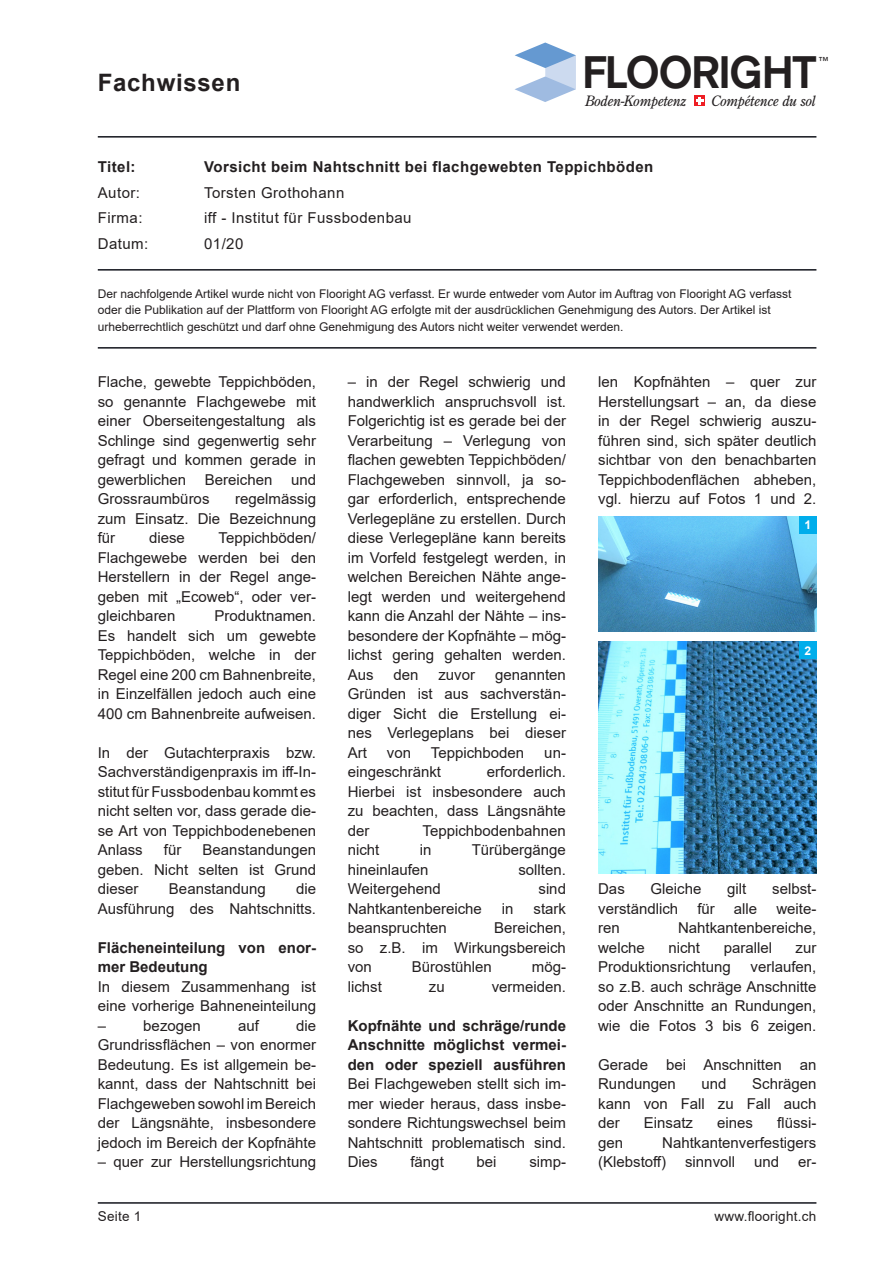
<style>
.page{position:relative;width:893px;height:1263px;background:#fff}
.page>*{position:absolute;margin:0;border:0;box-sizing:border-box;transform-origin:0 0}
.t1{font:700 44.7px "Akzidenz Grotesk";letter-spacing:-.025em;color:#231f20}
.t2{font:700 24px "Arial";letter-spacing:.03em;color:#231f20}
.t3{font:15px/19.5px "Arial";color:#231f20;text-align:justify}
.t4{font:700 15px/19.5px "Arial";color:#231f20}
.t5{font:700 15px "Arial";letter-spacing:.03em;color:#231f20}
.t6{font:15px "Arial";letter-spacing:.03em;color:#231f20}
.t7{font:italic 14.25px "Century Old Style";letter-spacing:-.025em;color:#231f20}
.t8{font:13.5px "Arial";letter-spacing:.02em;color:#231f20}
.t9{font:12px/16.5px "Arial";color:#231f20}
.t10{font:700 12px "Arial";color:#fff}
.t11{font:10.05px "Meta Plus";color:#231f20}
</style>
<div class="page">
<div style="left:694px;top:95px;width:11px;height:11px;background:#ee1e24"></div>
<svg style="left:696px;top:97px;width:7px;height:8px"></svg>
<div style="left:545px;top:55px;width:31px;height:34px;background:#ccdaef"></div>
<svg style="left:515px;top:77px;width:61px;height:25px"></svg>
<svg style="left:515px;top:43px;width:61px;height:25px"></svg>
<hr style="left:98px;top:136px;width:718px;height:2px;background:#13151d">
<hr style="left:98px;top:269px;width:718px;height:2px;background:#13151d">
<hr style="left:98px;top:347px;width:718px;height:2px;background:#13151d">
<hr style="left:98px;top:1202px;width:718px;height:2px;background:#13151d">
<img style="left:598px;top:516px;width:218px;height:115px">
<img style="left:598px;top:642px;width:218px;height:232px">
<div style="left:799px;top:516px;width:17px;height:17px;background:#00adeb"></div>
<div style="left:799px;top:642px;width:17px;height:17px;background:#00adeb"></div>
<p class="t2" style="left:98px;top:66px;width:144px">Fachwissen</p>
<p class="t1" style="left:582px;top:46px;width:235px">FLOORIGHT</p>
<p class="t11" style="left:819px;top:55px;width:11px">™</p>
<p class="t7" style="left:585px;top:92px;width:103px">Boden-Kompetenz</p>
<p class="t7" style="left:711px;top:92px;width:106px">Compétence du sol</p>
<p class="t4" style="left:98px;top:158px;width:39px">Titel:</p>
<p class="t5" style="left:204px;top:157px;width:451px">Vorsicht beim Nahtschnitt bei flachgewebten Teppichböden</p>
<p class="t3" style="left:98px;top:183px;width:44px">Autor:</p>
<p class="t6" style="left:204px;top:182px;width:142px">Torsten Grothohann</p>
<p class="t3" style="left:98px;top:208px;width:46px">Firma:</p>
<p class="t6" style="left:204px;top:208px;width:209px">iff - Institut für Fussbodenbau</p>
<p class="t3" style="left:98px;top:234px;width:52px">Datum:</p>
<p class="t3" style="left:204px;top:234px;width:41px">01/20</p>
<p class="t9" style="left:98px;top:285px;width:695px">Der nachfolgende Artikel wurde nicht von Flooright AG verfasst. Er wurde entweder vom Autor im Auftrag von Flooright AG verfasst oder die Publikation auf der Plattform von Flooright AG erfolgte mit der ausdrücklichen Genehmigung des Autors. Der Artikel ist urheberrechtlich geschützt und darf ohne Genehmigung des Autors nicht weiter verwendet werden.</p>
<p class="t3" style="left:98px;top:372px;width:220px">Flache, gewebte Teppichböden, so genannte Flachgewebe mit einer Oberseitengestaltung als Schlinge sind gegenwertig sehr gefragt und kommen gerade in gewerblichen Bereichen und Grossraumbüros</p>
<p class="t3" style="left:98px;top:489px;width:220px;text-indent:137px">regelmässig zum Einsatz. Die Bezeichnung für</p>
<p class="t3" style="left:98px;top:528px;width:220px;text-indent:121px">Teppichböden/ Flachgewebe werden bei den Herstellern in der Regel ange&shy;geben mit „Ecoweb“, oder ver&shy;gleichbaren</p>
<p class="t3" style="left:149px;top:528px;width:37px">diese</p>
<p class="t3" style="left:98px;top:606px;width:220px;text-indent:117px">Produktnamen.<br>Es handelt sich um gewebte Teppichböden, welche in der Regel eine 200 cm Bahnenbreite, in Einzelfällen jedoch auch eine 400 cm Bahnenbreite aufweisen.</p>
<p class="t3" style="left:98px;top:743px;width:220px">In der Gutachterpraxis bzw.<br>Sachverständigenpraxis im iff-In&shy;stitut für Fussbodenbau kommt es nicht selten vor, dass gerade die&shy;se Art von Teppichbodenebenen Anlass</p>
<p class="t3" style="left:164px;top:840px;width:19px">für</p>
<p class="t3" style="left:98px;top:840px;width:220px;text-indent:105px">Beanstandungen geben. Nicht selten ist Grund dieser</p>
<p class="t3" style="left:98px;top:879px;width:220px;text-align:right">die<br>Ausführung des Nahtschnitts.</p>
<p class="t4" style="left:98px;top:938px;width:220px">Flächeneinteilung von enor&shy;mer Bedeutung</p>
<p class="t3" style="left:98px;top:977px;width:220px">In diesem Zusammenhang ist eine vorherige Bahneneinteilung –</p>
<p class="t3" style="left:169px;top:879px;width:98px">Beanstandung</p>
<p class="t3" style="left:143px;top:1016px;width:59px">bezogen</p>
<p class="t3" style="left:238px;top:1016px;width:22px">auf</p>
<p class="t3" style="left:98px;top:1016px;width:220px;text-indent:198px">die Grundrissflächen – von enormer Bedeutung. Es ist allgemein be&shy;kannt, dass der Nahtschnitt bei Flachgeweben sowohl im Bereich der Längsnähte, insbesondere jedoch im Bereich der Kopfnähte</p>
<p class="t3" style="left:98px;top:1152px;width:220px">– quer zur Herstellungsrichtung</p>
<p class="t3" style="left:348px;top:372px;width:220px">– in der Regel schwierig und handwerklich anspruchsvoll ist.</p>
<p class="t3" style="left:348px;top:411px;width:220px">Folgerichtig ist es gerade bei der Verarbeitung – Verlegung von flachen gewebten Teppichböden/ Flachgeweben sinnvoll, ja so&shy;gar erforderlich, entsprechende Verlegepläne zu erstellen. Durch diese Verlegepläne kann bereits im Vorfeld festgelegt werden, in welchen Bereichen Nähte ange&shy;legt werden und weitergehend kann die Anzahl der Nähte – ins&shy;besondere der Kopfnähte – mög&shy;lichst gering gehalten werden.</p>
<p class="t3" style="left:348px;top:665px;width:27px">Aus</p>
<p class="t3" style="left:393px;top:665px;width:27px">den</p>
<p class="t3" style="left:438px;top:665px;width:38px">zuvor</p>
<p class="t3" style="left:348px;top:665px;width:220px;text-indent:147px">genannten Gründen ist aus sachverstän&shy;diger Sicht die Erstellung ei&shy;nes Verlegeplans bei dieser Art</p>
<p class="t3" style="left:387px;top:743px;width:26px">von</p>
<p class="t3" style="left:431px;top:743px;width:95px">Teppichboden</p>
<p class="t3" style="left:544px;top:743px;width:23px">un-</p>
<p class="t3" style="left:348px;top:762px;width:95px">eingeschränkt</p>
<p class="t3" style="left:348px;top:762px;width:220px;text-indent:139px">erforderlich.<br>Hierbei ist insbesondere auch zu beachten, dass Längsnähte der</p>
<p class="t3" style="left:422px;top:821px;width:145px">Teppichbodenbahnen</p>
<p class="t3" style="left:348px;top:840px;width:33px">nicht</p>
<p class="t3" style="left:420px;top:840px;width:13px">in</p>
<p class="t3" style="left:472px;top:840px;width:96px">Türübergänge</p>
<p class="t3" style="left:348px;top:860px;width:82px">hineinlaufen</p>
<p class="t3" style="left:518px;top:860px;width:49px">sollten.</p>
<p class="t3" style="left:348px;top:879px;width:95px">Weitergehend</p>
<p class="t3" style="left:538px;top:879px;width:29px">sind</p>
<p class="t3" style="left:348px;top:899px;width:136px">Nahtkantenbereiche</p>
<p class="t3" style="left:502px;top:899px;width:13px">in</p>
<p class="t3" style="left:533px;top:899px;width:34px">stark</p>
<p class="t3" style="left:348px;top:918px;width:101px">beanspruchten</p>
<p class="t3" style="left:348px;top:918px;width:220px;text-indent:147px">Bereichen, so z.B. im Wirkungsbereich von</p>
<p class="t3" style="left:412px;top:957px;width:82px">Bürostühlen</p>
<p class="t3" style="left:532px;top:957px;width:36px">mög-</p>
<p class="t3" style="left:348px;top:977px;width:36px">lichst</p>
<p class="t3" style="left:429px;top:977px;width:17px">zu</p>
<p class="t3" style="left:492px;top:977px;width:76px">vermeiden.</p>
<p class="t4" style="left:348px;top:1016px;width:220px;text-align:justify">Kopfnähte und schräge/runde Anschnitte möglichst vermei&shy;den oder speziell ausführen</p>
<p class="t3" style="left:348px;top:1074px;width:220px">Bei Flachgeweben stellt sich im&shy;mer wieder heraus, dass insbe&shy;sondere Richtungswechsel beim Nahtschnitt problematisch sind.</p>
<p class="t3" style="left:348px;top:1152px;width:31px">Dies</p>
<p class="t3" style="left:410px;top:1152px;width:35px">fängt</p>
<p class="t3" style="left:477px;top:1152px;width:22px">bei</p>
<p class="t3" style="left:529px;top:1152px;width:38px">simp-</p>
<p class="t3" style="left:598px;top:372px;width:220px">len Kopfnähten – quer zur Herstellungsart – an, da diese in der Regel schwierig auszu&shy;führen sind, sich später deutlich sichtbar von den benachbarten Teppichbodenflächen abheben, vgl. hierzu auf Fotos 1 und 2.</p>
<p class="t10" style="left:805px;top:517px;width:7px">1</p>
<p class="t10" style="left:804px;top:642px;width:8px">2</p>
<p class="t3" style="left:598px;top:879px;width:28px">Das</p>
<p class="t3" style="left:651px;top:879px;width:52px">Gleiche</p>
<p class="t3" style="left:727px;top:879px;width:21px">gilt</p>
<p class="t3" style="left:772px;top:879px;width:46px">selbst-</p>
<p class="t3" style="left:598px;top:899px;width:82px">verständlich</p>
<p class="t3" style="left:697px;top:899px;width:19px">für</p>
<p class="t3" style="left:734px;top:899px;width:25px">alle</p>
<p class="t3" style="left:776px;top:899px;width:42px">weite-</p>
<p class="t3" style="left:598px;top:918px;width:23px">ren</p>
<p class="t3" style="left:678px;top:918px;width:140px">Nahtkantenbereiche,</p>
<p class="t3" style="left:598px;top:938px;width:48px">welche</p>
<p class="t3" style="left:668px;top:938px;width:33px">nicht</p>
<p class="t3" style="left:724px;top:938px;width:50px">parallel</p>
<p class="t3" style="left:796px;top:938px;width:22px">zur</p>
<p class="t3" style="left:598px;top:957px;width:134px">Produktionsrichtung</p>
<p class="t3" style="left:598px;top:957px;width:220px;text-indent:152px">verlaufen, so z.B. auch schräge Anschnitte oder Anschnitte an Rundungen, wie die Fotos 3 bis 6 zeigen.</p>
<p class="t3" style="left:598px;top:1055px;width:220px">Gerade bei Anschnitten an<br>Rundungen</p>
<p class="t3" style="left:598px;top:1074px;width:220px;text-align:right">Schrägen<br>kann von Fall zu Fall auch</p>
<p class="t3" style="left:598px;top:1113px;width:23px">der</p>
<p class="t3" style="left:644px;top:1113px;width:51px">Einsatz</p>
<p class="t3" style="left:717px;top:1113px;width:37px">eines</p>
<p class="t3" style="left:777px;top:1113px;width:41px">flüssi-</p>
<p class="t3" style="left:598px;top:1133px;width:27px">gen</p>
<p class="t3" style="left:701px;top:1074px;width:27px">und</p>
<p class="t3" style="left:598px;top:1133px;width:220px;text-indent:64px">Nahtkantenverfestigers (Klebstoff)</p>
<p class="t3" style="left:685px;top:1152px;width:52px">sinnvoll</p>
<p class="t3" style="left:754px;top:1152px;width:27px">und</p>
<p class="t3" style="left:798px;top:1152px;width:20px">er-</p>
<p class="t8" style="left:98px;top:1206px;width:45px">Seite 1</p>
<p class="t8" style="left:714px;top:1206px;width:104px">www.flooright.ch</p>
</div>
